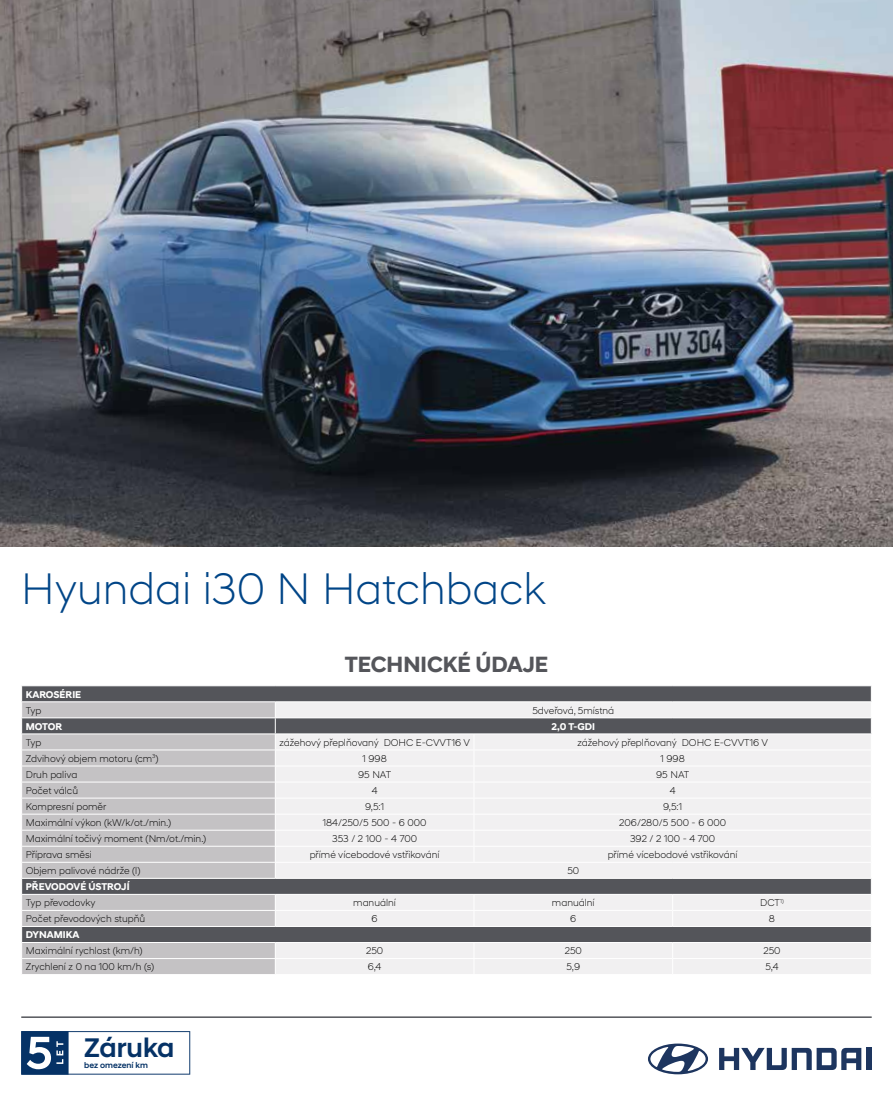
<style>
.page{position:relative;width:893px;height:1110px;background:#fff}
.page>*{position:absolute;margin:0;border:0;box-sizing:border-box;transform-origin:0 0}
.t1{font:300 45px "Hyundai Sans Head";color:#004587}
.t2{font:500 27.45px "Hyundai Sans Head";color:#053266}
.t3{font:700 22.5px "Hyundai Sans Head";color:#54555a}
.t4{font:300 10.05px "Hyundai Sans Head";color:#000}
.t5{font:700 10.05px "Hyundai Sans Head";color:#fff}
.t6{font:500 8.4px "Hyundai Sans Head";color:#053266}
</style>
<div class="page">
<hr style="left:21px;top:1016px;width:851px;height:2px;background:#54565b">
<svg style="left:719px;top:1048px;width:142px;height:22px"></svg>
<div style="left:866px;top:1048px;width:6px;height:22px;background:#1d355f"></div>
<svg style="left:648px;top:1043px;width:60px;height:31px"></svg>
<svg style="left:21px;top:1031px;width:169px;height:43px"></svg>
<img style="left:0;top:0;width:893px;height:546px">
<div style="left:22px;top:686px;width:849px;height:15px;background:#54555a"></div>
<svg style="left:22px;top:702px;width:253px;height:272px;background:#b1b0b2"></svg>
<svg style="left:275px;top:702px;width:596px;height:272px;fill:#f1f0f1"></svg>
<hr style="left:21px;top:717px;width:254px;height:1px;background:#fff">
<hr style="left:275px;top:717px;width:199px;height:1px;background:#fff">
<hr style="left:474px;top:717px;width:199px;height:1px;background:#fff">
<hr style="left:673px;top:717px;width:199px;height:1px;background:#fff">
<hr style="left:21px;top:733px;width:254px;height:1px;background:#fff">
<hr style="left:275px;top:733px;width:199px;height:1px;background:#fff">
<hr style="left:474px;top:733px;width:199px;height:1px;background:#fff">
<hr style="left:673px;top:733px;width:199px;height:1px;background:#fff">
<hr style="left:21px;top:749px;width:254px;height:1px;background:#fff">
<hr style="left:275px;top:749px;width:199px;height:1px;background:#fff">
<hr style="left:474px;top:749px;width:199px;height:1px;background:#fff">
<hr style="left:673px;top:749px;width:199px;height:1px;background:#fff">
<hr style="left:21px;top:765px;width:254px;height:1px;background:#fff">
<hr style="left:275px;top:765px;width:199px;height:1px;background:#fff">
<hr style="left:474px;top:765px;width:199px;height:1px;background:#fff">
<hr style="left:673px;top:765px;width:199px;height:1px;background:#fff">
<hr style="left:21px;top:782px;width:254px;height:1px;background:#fff">
<hr style="left:275px;top:782px;width:199px;height:1px;background:#fff">
<hr style="left:474px;top:782px;width:199px;height:1px;background:#fff">
<hr style="left:673px;top:782px;width:199px;height:1px;background:#fff">
<hr style="left:21px;top:798px;width:254px;height:1px;background:#fff">
<hr style="left:275px;top:798px;width:199px;height:1px;background:#fff">
<hr style="left:474px;top:798px;width:199px;height:1px;background:#fff">
<hr style="left:673px;top:798px;width:199px;height:1px;background:#fff">
<hr style="left:21px;top:814px;width:254px;height:1px;background:#fff">
<hr style="left:275px;top:814px;width:199px;height:1px;background:#fff">
<hr style="left:474px;top:814px;width:199px;height:1px;background:#fff">
<hr style="left:673px;top:814px;width:199px;height:1px;background:#fff">
<hr style="left:21px;top:830px;width:254px;height:1px;background:#fff">
<hr style="left:275px;top:830px;width:199px;height:1px;background:#fff">
<hr style="left:474px;top:830px;width:199px;height:1px;background:#fff">
<hr style="left:673px;top:830px;width:199px;height:1px;background:#fff">
<hr style="left:21px;top:846px;width:254px;height:1px;background:#fff">
<hr style="left:275px;top:846px;width:199px;height:1px;background:#fff">
<hr style="left:474px;top:846px;width:199px;height:1px;background:#fff">
<svg style="left:474px;top:734px;width:1px;height:128px"></svg>
<hr style="left:673px;top:846px;width:199px;height:1px;background:#fff">
<hr style="left:21px;top:862px;width:254px;height:1px;background:#fff">
<hr style="left:275px;top:862px;width:199px;height:1px;background:#fff">
<svg style="left:275px;top:702px;width:1px;height:176px"></svg>
<hr style="left:474px;top:862px;width:199px;height:1px;background:#fff">
<hr style="left:673px;top:862px;width:199px;height:1px;background:#fff">
<hr style="left:21px;top:878px;width:254px;height:1px;background:#fff">
<hr style="left:275px;top:878px;width:199px;height:1px;background:#fff">
<hr style="left:474px;top:878px;width:199px;height:1px;background:#fff">
<hr style="left:673px;top:878px;width:199px;height:1px;background:#fff">
<hr style="left:21px;top:894px;width:254px;height:1px;background:#fff">
<hr style="left:275px;top:894px;width:199px;height:1px;background:#fff">
<hr style="left:474px;top:894px;width:199px;height:1px;background:#fff">
<hr style="left:673px;top:894px;width:199px;height:1px;background:#fff">
<hr style="left:21px;top:910px;width:254px;height:1px;background:#fff">
<hr style="left:275px;top:910px;width:199px;height:1px;background:#fff">
<svg style="left:275px;top:895px;width:1px;height:31px"></svg>
<hr style="left:474px;top:910px;width:199px;height:1px;background:#fff">
<svg style="left:474px;top:895px;width:1px;height:31px"></svg>
<hr style="left:673px;top:910px;width:199px;height:1px;background:#fff">
<svg style="left:672px;top:895px;width:1px;height:31px"></svg>
<hr style="left:21px;top:926px;width:254px;height:1px;background:#fff">
<hr style="left:275px;top:926px;width:199px;height:1px;background:#fff">
<hr style="left:474px;top:926px;width:199px;height:1px;background:#fff">
<hr style="left:673px;top:926px;width:199px;height:1px;background:#fff">
<hr style="left:21px;top:942px;width:254px;height:1px;background:#fff">
<hr style="left:275px;top:942px;width:199px;height:1px;background:#fff">
<hr style="left:474px;top:942px;width:199px;height:1px;background:#fff">
<hr style="left:673px;top:942px;width:199px;height:1px;background:#fff">
<hr style="left:21px;top:958px;width:254px;height:1px;background:#fff">
<hr style="left:275px;top:958px;width:199px;height:1px;background:#fff">
<svg style="left:275px;top:943px;width:1px;height:31px"></svg>
<hr style="left:474px;top:958px;width:199px;height:1px;background:#fff">
<svg style="left:474px;top:943px;width:1px;height:31px"></svg>
<hr style="left:673px;top:958px;width:199px;height:1px;background:#fff">
<svg style="left:672px;top:943px;width:1px;height:31px"></svg>
<h1 class="t1" style="left:21px;top:561px;width:526px">Hyundai i30 N Hatchback</h1>
<h3 class="t3" style="left:345px;top:651px;width:205px">TECHNICKÉ ÚDAJE</h3>
<p class="t5" style="left:26px;top:688px;width:57px">KAROSÉRIE</p>
<p class="t4" style="left:26px;top:704px;width:17px">Typ</p>
<p class="t4" style="left:532px;top:704px;width:83px">5dveřová, 5místná</p>
<p class="t5" style="left:26px;top:720px;width:38px">MOTOR</p>
<p class="t5" style="left:551px;top:720px;width:45px">2,0 T-GDI</p>
<p class="t4" style="left:26px;top:736px;width:17px">Typ</p>
<p class="t4" style="left:280px;top:736px;width:192px">zážehový přeplňovaný DOHC E-CVVT16 V</p>
<p class="t4" style="left:577px;top:736px;width:192px">zážehový přeplňovaný DOHC E-CVVT16 V</p>
<p class="t4" style="left:26px;top:752px;width:134px">Zdvihový objem motoru (cm<sup>3</sup>)</p>
<p class="t4" style="left:363px;top:752px;width:26px">1 998</p>
<p class="t4" style="left:660px;top:752px;width:26px">1 998</p>
<p class="t4" style="left:26px;top:768px;width:53px">Druh paliva</p>
<p class="t4" style="left:358px;top:768px;width:35px">95 NAT</p>
<p class="t4" style="left:656px;top:768px;width:35px">95 NAT</p>
<p class="t4" style="left:26px;top:784px;width:54px">Počet válců</p>
<p class="t4" style="left:372px;top:784px;width:7px">4</p>
<p class="t4" style="left:670px;top:784px;width:7px">4</p>
<p class="t4" style="left:26px;top:800px;width:82px">Kompresní poměr</p>
<p class="t4" style="left:365px;top:800px;width:21px">9,5:1</p>
<p class="t4" style="left:663px;top:800px;width:21px">9,5:1</p>
<p class="t4" style="left:26px;top:816px;width:147px">Maximální výkon (kW/k/ot./min.)</p>
<p class="t4" style="left:323px;top:816px;width:105px">184/250/5 500 - 6 000</p>
<p class="t4" style="left:619px;top:816px;width:108px">206/280/5 500 - 6 000</p>
<p class="t4" style="left:26px;top:832px;width:182px">Maximální točivý moment (Nm/ot./min.)</p>
<p class="t4" style="left:332px;top:832px;width:86px">353 / 2 100 - 4 700</p>
<p class="t4" style="left:630px;top:832px;width:87px">392 / 2 100 - 4 700</p>
<p class="t4" style="left:26px;top:848px;width:68px">Příprava směsi</p>
<p class="t4" style="left:310px;top:848px;width:131px">přímé vícebodové vstřikování</p>
<p class="t4" style="left:608px;top:848px;width:131px">přímé vícebodové vstřikování</p>
<p class="t4" style="left:26px;top:864px;width:116px">Objem palivové nádrže (l)</p>
<p class="t4" style="left:567px;top:864px;width:13px">50</p>
<p class="t5" style="left:26px;top:880px;width:105px">PŘEVODOVÉ ÚSTROJÍ</p>
<p class="t4" style="left:26px;top:897px;width:71px">Typ převodovky</p>
<p class="t4" style="left:353px;top:897px;width:44px">manuální</p>
<p class="t4" style="left:552px;top:897px;width:44px">manuální</p>
<p class="t4" style="left:760px;top:897px;width:25px">DCT<sup>1)</sup></p>
<p class="t4" style="left:26px;top:913px;width:121px">Počet převodových stupňů</p>
<p class="t4" style="left:372px;top:913px;width:8px">6</p>
<p class="t4" style="left:570px;top:913px;width:8px">6</p>
<p class="t4" style="left:769px;top:913px;width:8px">8</p>
<p class="t5" style="left:26px;top:929px;width:55px">DYNAMIKA</p>
<p class="t4" style="left:26px;top:945px;width:118px">Maximální rychlost (km/h)</p>
<p class="t4" style="left:366px;top:945px;width:19px">250</p>
<p class="t4" style="left:565px;top:945px;width:19px">250</p>
<p class="t4" style="left:763px;top:945px;width:19px">250</p>
<p class="t4" style="left:26px;top:961px;width:130px">Zrychlení z 0 na 100 km/h (s)</p>
<p class="t4" style="left:368px;top:961px;width:15px">6,4</p>
<p class="t4" style="left:566px;top:961px;width:15px">5,9</p>
<p class="t4" style="left:765px;top:961px;width:15px">5,4</p>
<h2 class="t2" style="left:84px;top:1031px;width:92px">Záruka</h2>
<p class="t6" style="left:84px;top:1060px;width:65px">bez omezení km</p>
</div>
